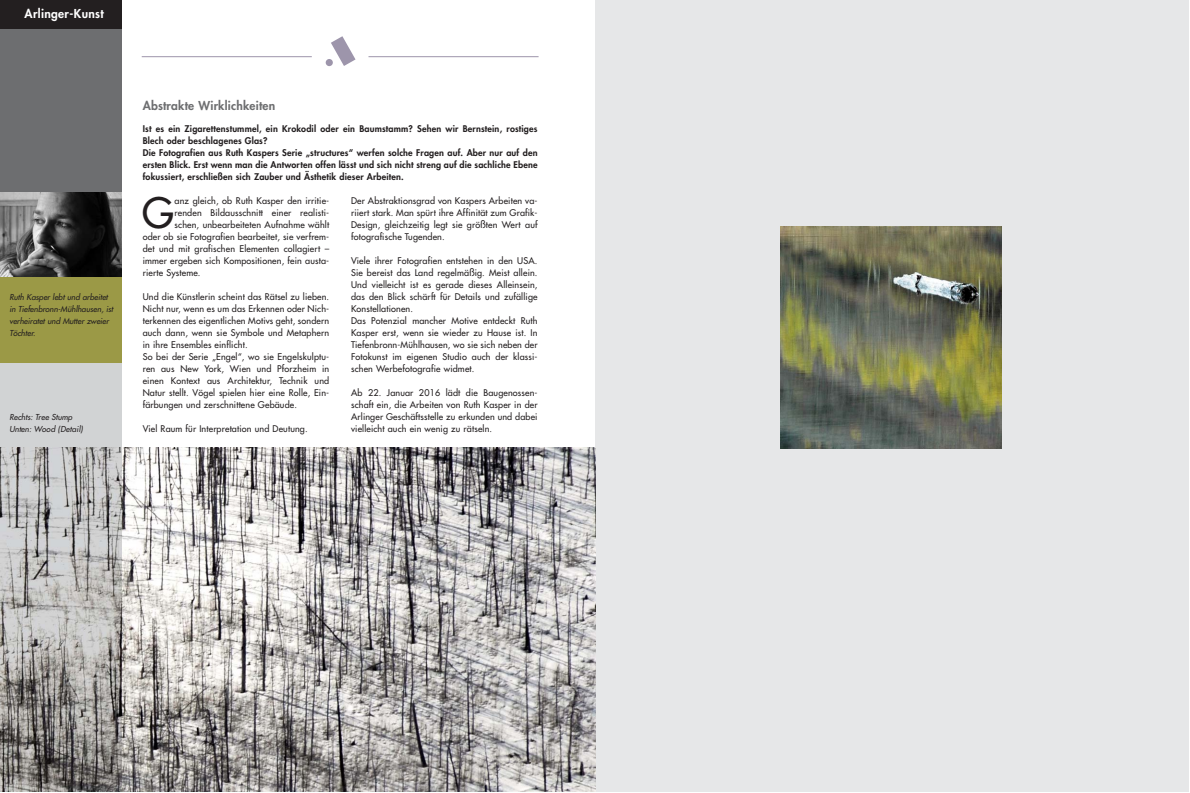
<style>
.page{position:relative;width:1190px;height:793px;background:#fff}
.page>*{position:absolute;margin:0;border:0;box-sizing:border-box;transform-origin:0 0}
.t1{font:40.8px "Futura";color:#231f20}
.t2{font:800 12px "Futura";letter-spacing:.015em;color:#6d6e70}
.t3{font:800 12px "Futura";letter-spacing:.03em;color:#fff}
.t4{font:9px/12px "Futura";letter-spacing:.015em;color:#231f20}
.t5{font:800 9px/12px "Futura";letter-spacing:.015em;color:#231f20}
.t6{font:italic 8px/12px "Futura";color:#231f20}
</style>
<div class="page">
<div style="left:595px;top:0;width:594px;height:792px;background:#e6e7e8"></div>
<div style="left:0;top:26px;width:122px;height:325px;background:#6d6e70"></div>
<img style="left:122px;top:448px;width:473px;height:344px">
<div style="left:0;top:0;width:122px;height:28px;background:#231f20"></div>
<img style="left:0;top:193px;width:122px;height:85px">
<svg style="left:331px;top:36px;width:25px;height:30px"></svg>
<div style="left:326px;top:59px;width:7px;height:7px;background:#9d95ab;border-radius:50%"></div>
<hr style="left:142px;top:56px;width:170px;height:1px;background:#9d95ab">
<hr style="left:369px;top:56px;width:170px;height:1px;background:#9d95ab">
<img style="left:781px;top:226px;width:221px;height:222px">
<div style="left:0;top:351px;width:122px;height:97px;background:#d1d3d4"></div>
<img style="left:0;top:448px;width:122px;height:344px">
<div style="left:0;top:278px;width:122px;height:85px;background:#9b9946"></div>
<h2 class="t3" style="left:25px;top:8px;width:81px">Arlinger-Kunst</h2>
<p class="t6" style="left:10px;top:292px;width:107px">Ruth Kasper lebt und arbeitet in Tiefenbronn-Mühlhausen, ist verheiratet und Mutter zweier<br>Töchter.</p>
<p class="t6" style="left:10px;top:412px;width:76px">Rechts: Tree Stump<br>Unten: Wood (Detail)</p>
<h2 class="t2" style="left:143px;top:100px;width:134px">Abstrakte Wirklichkeiten</h2>
<p class="t5" style="left:143px;top:123px;width:396px">Ist es ein Zigarettenstummel, ein Krokodil oder ein Baumstamm? Sehen wir Bernstein, rostiges Blech oder beschlagenes Glas?<br>Die Fotografien aus Ruth Kaspers Serie „structures“ werfen solche Fragen auf. Aber nur auf den ersten Blick. Erst wenn man die Antworten offen lässt und sich nicht streng auf die sachliche Ebene fokussiert, erschließen sich Zauber und Ästhetik dieser Arbeiten.</p>
<h1 class="t1" style="left:142px;top:193px;width:33px">G</h1>
<p class="t4" style="left:175px;top:195px;width:156px">anz gleich, ob Ruth Kasper den irritie-</p>
<p class="t4" style="left:351px;top:195px;width:188px;text-align:justify">Der Abstraktionsgrad von Kaspers Arbeiten va&shy;riiert stark. Man spürt ihre Affinität zum Grafik-Design, gleichzeitig legt sie größten Wert auf fotografische Tugenden.</p>
<p class="t4" style="left:351px;top:255px;width:188px">Viele ihrer Fotografien entstehen in den USA.<br>Sie bereist das Land regelmäßig. Meist allein.<br>Und vielleicht ist es gerade dieses Alleinsein, das den Blick schärft für Details und zufällige Konstellationen.<br>Das Potenzial mancher Motive entdeckt Ruth Kasper erst, wenn sie wieder zu Hause ist. In Tiefenbronn-Mühlhausen, wo sie sich neben der Fotokunst im eigenen Studio auch der klassi&shy;schen Werbefotografie widmet.</p>
<p class="t4" style="left:351px;top:387px;width:188px;text-align:justify">Ab 22. Januar 2016 lädt die Baugenossen&shy;schaft ein, die Arbeiten von Ruth Kasper in der Arlinger Geschäftsstelle zu erkunden und dabei vielleicht auch ein wenig zu rätseln.</p>
<p class="t4" style="left:175px;top:207px;width:156px">renden Bildausschnitt einer realisti-</p>
<p class="t4" style="left:175px;top:219px;width:156px">schen, unbearbeiteten Aufnahme wählt</p>
<p class="t4" style="left:143px;top:231px;width:188px">oder ob sie Fotografien bearbeitet, sie verfrem-</p>
<p class="t4" style="left:143px;top:243px;width:188px">det und mit grafischen Elementen collagiert –</p>
<p class="t4" style="left:143px;top:255px;width:188px">immer ergeben sich Kompositionen, fein austa-</p>
<p class="t4" style="left:143px;top:267px;width:59px">rierte Systeme.</p>
<p class="t4" style="left:143px;top:291px;width:188px">Und die Künstlerin scheint das Rätsel zu lieben.<br>Nicht nur, wenn es um das Erkennen oder Nich&shy;terkennen des eigentlichen Motivs geht, sondern auch dann, wenn sie Symbole und Metaphern in ihre Ensembles einflicht.<br>So bei der Serie „Engel“, wo sie Engelskulptu&shy;ren aus New York, Wien und Pforzheim in einen Kontext aus Architektur, Technik und Natur stellt. Vögel spielen hier eine Rolle, Ein&shy;färbungen und zerschnittene Gebäude.</p>
<p class="t4" style="left:143px;top:423px;width:167px">Viel Raum für Interpretation und Deutung.</p>
</div>
